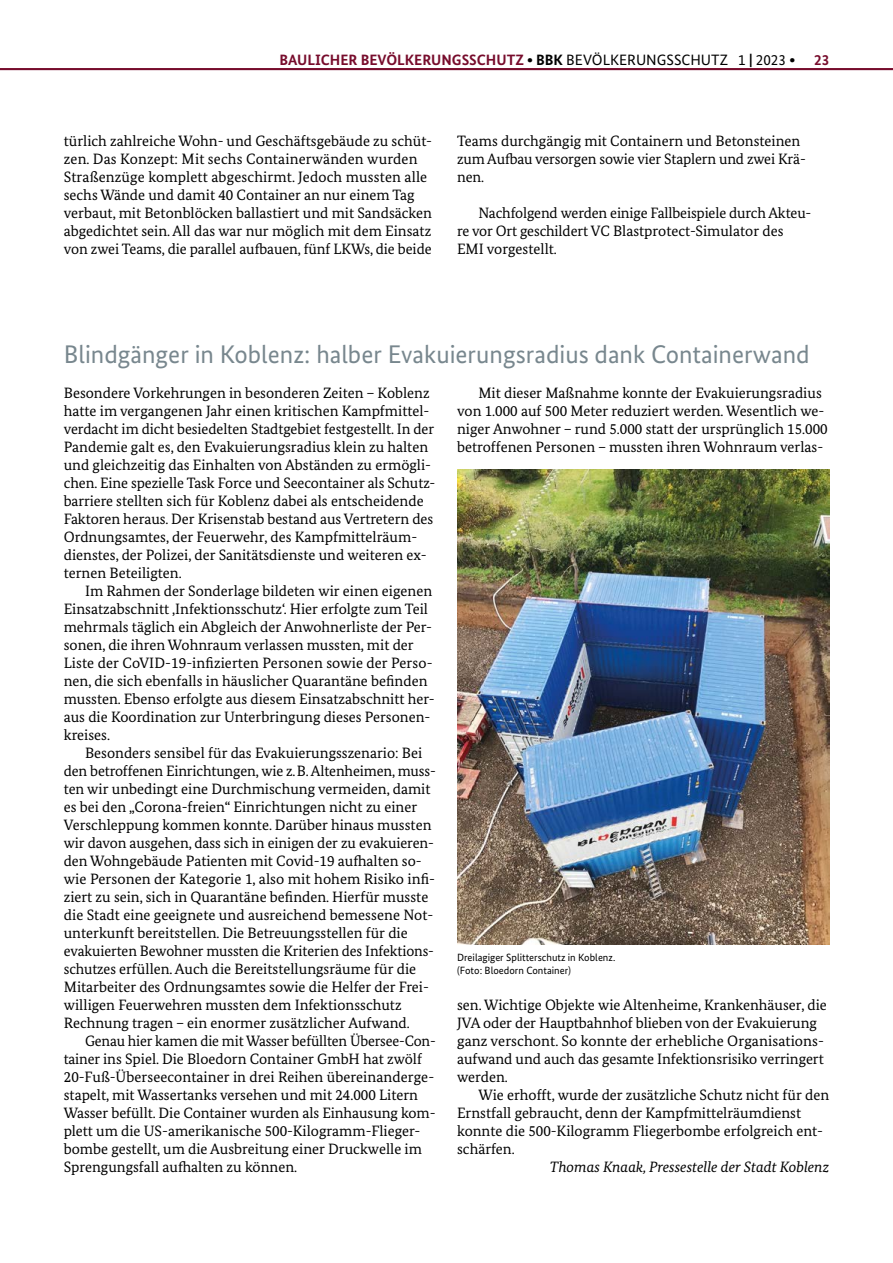
<style>
.page{position:relative;width:893px;height:1263px;background:#fff}
.page>*{position:absolute;margin:0;border:0;box-sizing:border-box;transform-origin:0 0}
.t1{font:25.5px "Bundes Sans";color:#78878e}
.Fließtext{font:15px/18px "Bundes Serif";color:#000}
.Fließtext_ohne_Einzu{font:15px/18px "Bundes Serif";color:#000}
.t2{font:700 15px "Bundes Sans";color:#770c2c}
.Fließtext_ohne_Einzu-2{font:italic 15px "Bundes Serif";color:#000}
.BU{font:10.5px "Bundes Sans";color:#000}
.s1{color:#000}
.s2{font-weight:400;color:#000}
</style>
<div class="page">
<img style="left:457px;top:470px;width:372px;height:475px">
<hr style="left:0;top:68px;width:893px;height:2px;background:#770c2c">
<p class="t2" style="left:280px;top:51px;width:517px">BAULICHER BEVÖLKERUNGSSCHUTZ <span class="s1">∙ BBK</span> <span class="s2">BEVÖLKERUNGSSCHUTZ 1</span> <span class="s1">|</span> <span class="s2">2023</span> <span class="s1">∙</span></p>
<p class="t2" style="left:814px;top:51px;width:16px">23</p>
<p class="Fließtext" style="left:64px;top:131px;width:370px">türlich zahlreiche Wohn- und Geschäftsgebäude zu schüt&shy;zen. Das Konzept: Mit sechs Containerwänden wurden Straßenzüge komplett abgeschirmt. Jedoch mussten alle sechs Wände und damit 40 Container an nur einem Tag verbaut, mit Betonblöcken ballastiert und mit Sandsäcken abgedichtet sein. All das war nur möglich mit dem Einsatz von zwei Teams, die parallel aufbauen, fünf LKWs, die beide</p>
<p class="Fließtext" style="left:457px;top:131px;width:350px">Teams durchgängig mit Containern und Betonsteinen zum Aufbau versorgen sowie vier Staplern und zwei Krä&shy;nen.</p>
<p class="Fließtext" style="left:457px;top:203px;width:356px;text-indent:21px">Nachfolgend werden einige Fallbeispiele durch Akteu&shy;re vor Ort geschildert VC Blastprotect-Simulator des<br>EMI vorgestellt.</p>
<h1 class="t1" style="left:64px;top:340px;width:747px">Blindgänger in Koblenz: halber Evakuierungsradius dank Containerwand</h1>
<p class="Fließtext_ohne_Einzu" style="left:64px;top:383px;width:373px">Besondere Vorkehrungen in besonderen Zeiten – Koblenz hatte im vergangenen Jahr einen kritischen Kampfmittel&shy;verdacht im dicht besiedelten Stadtgebiet festgestellt. In der Pandemie galt es, den Evakuierungsradius klein zu halten und gleichzeitig das Einhalten von Abständen zu ermögli&shy;chen. Eine spezielle Task Force und Seecontainer als Schutz&shy;barriere stellten sich für Koblenz dabei als entscheidende Faktoren heraus. Der Krisenstab bestand aus Vertretern des Ordnungsamtes, der Feuerwehr, des Kampfmittelräum&shy;dienstes, der Polizei, der Sanitätsdienste und weiteren ex&shy;ternen Beteiligten.</p>
<p class="Fließtext" style="left:64px;top:581px;width:372px;text-indent:21px">Im Rahmen der Sonderlage bildeten wir einen eigenen Einsatzabschnitt ‚Infektionsschutz‘. Hier erfolgte zum Teil mehrmals täglich ein Abgleich der Anwohnerliste der Per&shy;sonen, die ihren Wohnraum verlassen mussten, mit der Liste der CoVID-19-infizierten Personen sowie der Perso&shy;nen, die sich ebenfalls in häuslicher Quarantäne befinden mussten. Ebenso erfolgte aus diesem Einsatzabschnitt her&shy;aus die Koordination zur Unterbringung dieses Personen&shy;kreises.</p>
<p class="Fließtext" style="left:64px;top:743px;width:374px;text-indent:21px">Besonders sensibel für das Evakuierungsszenario: Bei den betroffenen Einrichtungen, wie z.B. Altenheimen, muss&shy;ten wir unbedingt eine Durchmischung vermeiden, damit es bei den „Corona-freien“ Einrichtungen nicht zu einer Verschleppung kommen konnte. Darüber hinaus mussten wir davon ausgehen, dass sich in einigen der zu evakuieren&shy;den Wohngebäude Patienten mit Covid-19 aufhalten so&shy;wie Personen der Kategorie 1, also mit hohem Risiko infi&shy;ziert zu sein, sich in Quarantäne befinden. Hierfür musste die Stadt eine geeignete und ausreichend bemessene Not&shy;unterkunft bereitstellen. Die Betreuungsstellen für die evakuierten Bewohner mussten die Kriterien des Infektions&shy;schutzes erfüllen. Auch die Bereitstellungsräume für die Mitarbeiter des Ordnungsamtes sowie die Helfer der Frei&shy;willigen Feuerwehren mussten dem Infektionsschutz Rechnung tragen – ein enormer zusätzlicher Aufwand.</p>
<p class="Fließtext" style="left:64px;top:1031px;width:373px;text-indent:21px">Genau hier kamen die mit Wasser befüllten Übersee-Con&shy;tainer ins Spiel. Die Bloedorn Container GmbH hat zwölf 20-Fuß-Überseecontainer in drei Reihen übereinanderge&shy;stapelt, mit Wassertanks versehen und mit 24.000 Litern Wasser befüllt. Die Container wurden als Einhausung kom&shy;plett um die US-amerikanische 500-Kilogramm-Flieger&shy;bombe gestellt, um die Ausbreitung einer Druckwelle im Sprengungsfall aufhalten zu können.</p>
<p class="Fließtext" style="left:457px;top:383px;width:372px;text-indent:21px">Mit dieser Maßnahme konnte der Evakuierungsradius von 1.000 auf 500 Meter reduziert werden. Wesentlich we&shy;niger Anwohner – rund 5.000 statt der ursprünglich 15.000 betroffenen Personen – mussten ihren Wohnraum verlas-</p>
<p class="BU" style="left:457px;top:952px;width:160px">Dreilagiger Splitterschutz in Koblenz.</p>
<p class="BU" style="left:457px;top:964px;width:115px">(Foto: Bloedorn Container)</p>
<p class="Fließtext" style="left:457px;top:995px;width:371px">sen. Wichtige Objekte wie Altenheime, Krankenhäuser, die JVA oder der Hauptbahnhof blieben von der Evakuierung ganz verschont. So konnte der erhebliche Organisations&shy;aufwand und auch das gesamte Infektionsrisiko verringert werden.</p>
<p class="Fließtext" style="left:457px;top:1085px;width:374px;text-indent:21px">Wie erhofft, wurde der zusätzliche Schutz nicht für den Ernstfall gebraucht, denn der Kampfmittelräumdienst konnte die 500-Kilogramm Fliegerbombe erfolgreich ent&shy;schärfen.</p>
<p class="Fließtext_ohne_Einzu-2" style="left:550px;top:1157px;width:281px">Thomas Knaak, Pressestelle der Stadt Koblenz</p>
</div>
